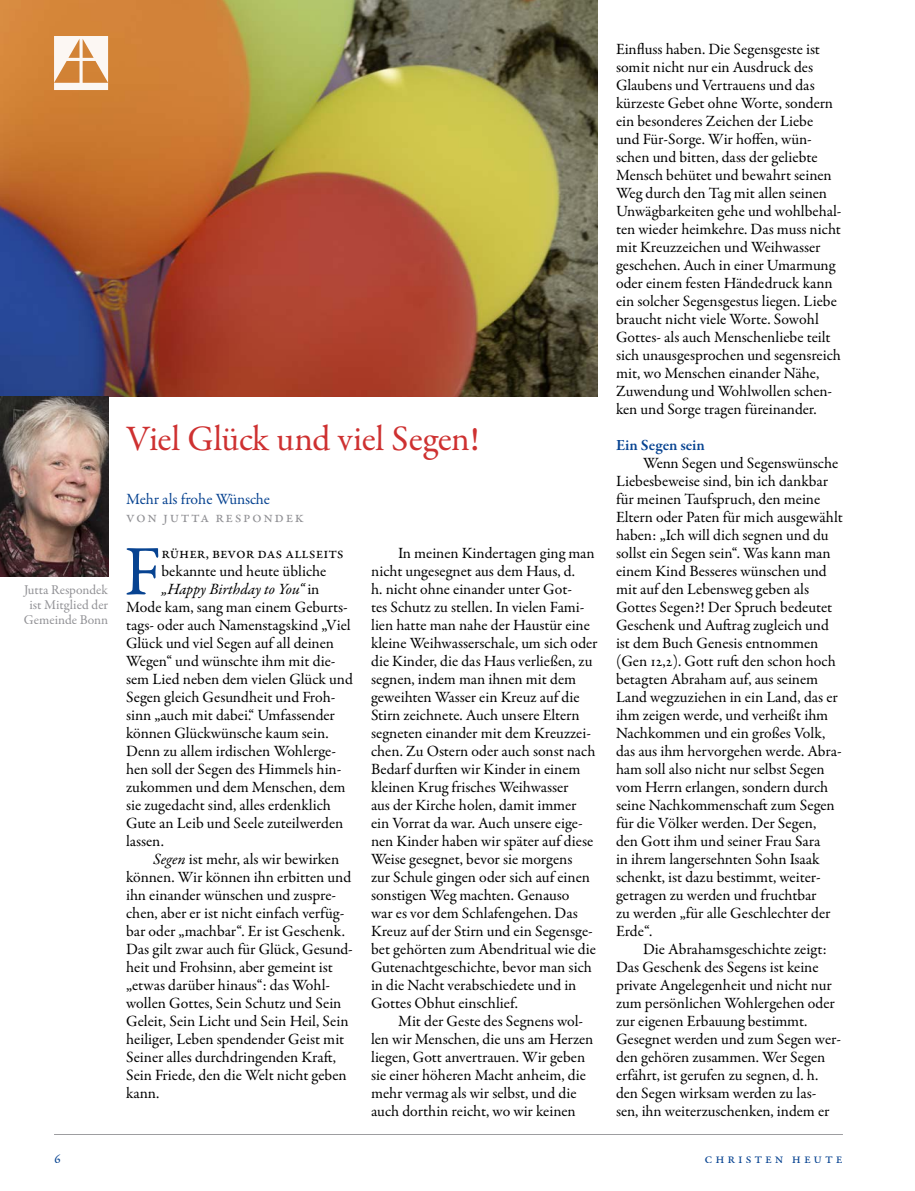
<style>
.page{position:relative;width:915px;height:1191px;background:#fff}
.page>*{position:absolute;margin:0;border:0;box-sizing:border-box;transform-origin:0 0}
.t1{font:71.25px "Garamond Premr Pro";color:#074391}
.t2{font:36px "Garamond Premr Pro";color:#ce3131}
.t3{font:15.75px/18px "Garamond Premr Pro";color:#000}
.t4{font:italic 15.75px "Garamond Premr Pro";letter-spacing:-.005em;color:#000}
.t5{font:15.75px "Garamond Premr Pro";color:#074391}
.t6{font:15.75px "Garamond Premr Pro";letter-spacing:.1em;color:#919195}
.t7{font:600 15.75px "Garamond Premr Pro";color:#074391}
.t8{font:14.25px "Garamond Premr Pro";letter-spacing:.2em;color:#074391}
.t9{font:13.5px/15px "Garamond Premr Pro";color:#919195;text-align:center}
.s1{font-style:normal}
.s2{font-style:italic}
</style>
<div class="page">
<img style="left:0;top:0;width:597px;height:396px">
<hr style="left:54px;top:1134px;width:788px;height:1px;background:#919195">
<img style="left:0;top:396px;width:108px;height:180px">
<svg style="left:54px;top:36px;width:54px;height:54px"></svg>
<p class="t9" style="left:24px;top:582px;width:86px">Jutta Respondek ist Mitglied der<br>Gemeinde Bonn</p>
<h2 class="t2" style="left:126px;top:417px;width:355px">Viel Glück und viel Segen!</h2>
<p class="t5" style="left:126px;top:490px;width:145px">Mehr als frohe Wünsche</p>
<p class="t6" style="left:126px;top:508px;width:178px">Von Jutta Respondek</p>
<h1 class="t1" style="left:124px;top:529px;width:39px">F</h1>
<p class="t3" style="left:161px;top:544px;width:184px">rüher, bevor das allseits</p>
<p class="t3" style="left:371px;top:544px;width:228px;text-indent:27px">In meinen Kindertagen ging man nicht ungesegnet aus dem Haus, d.<br>h. nicht ohne einander unter Got-<br>tes Schutz zu stellen. In vielen Fami&shy;lien hatte man nahe der Haustür eine kleine Weihwasserschale, um sich oder die Kinder, die das Haus verließen, zu segnen, indem man ihnen mit dem geweihten Wasser ein Kreuz auf die Stirn zeichnete. Auch unsere Eltern segneten einander mit dem Kreuzzei&shy;chen. Zu Ostern oder auch sonst nach Bedarf durften wir Kinder in einem kleinen Krug frisches Weihwasser<br>aus der Kirche holen, damit immer ein Vorrat da war. Auch unsere eige&shy;nen Kinder haben wir später auf diese Weise gesegnet, bevor sie morgens<br>zur Schule gingen oder sich auf einen sonstigen Weg machten. Genauso<br>war es vor dem Schlafengehen. Das Kreuz auf der Stirn und ein Segensge&shy;bet gehörten zum Abendritual wie die Gutenachtgeschichte, bevor man sich in die Nacht verabschiedete und in Gottes Obhut einschlief.</p>
<p class="t3" style="left:371px;top:1012px;width:224px;text-indent:27px">Mit der Geste des Segnens wol&shy;len wir Menschen, die uns am Herzen liegen, Gott anvertrauen. Wir geben sie einer höheren Macht anheim, die mehr vermag als wir selbst, und die auch dorthin reicht, wo wir keinen</p>
<p class="t3" style="left:161px;top:562px;width:166px">bekannte und heute übliche</p>
<p class="t4" style="left:161px;top:579px;width:159px">„Happy Birthday to You“ <span class="s1">in</span></p>
<p class="t3" style="left:126px;top:598px;width:223px">Mode kam, sang man einem Geburts-</p>
<p class="t3" style="left:126px;top:616px;width:226px">tags- oder auch Namenstagskind „Viel</p>
<p class="t3" style="left:126px;top:634px;width:209px">Glück und viel Segen auf all deinen</p>
<p class="t3" style="left:126px;top:652px;width:211px">Wegen“ und wünschte ihm mit die-</p>
<p class="t3" style="left:126px;top:670px;width:228px">sem Lied neben dem vielen Glück und</p>
<p class="t3" style="left:126px;top:688px;width:210px">Segen gleich Gesundheit und Froh-</p>
<p class="t3" style="left:126px;top:706px;width:210px">sinn „auch mit dabei.“ Umfassender</p>
<p class="t3" style="left:126px;top:724px;width:204px">können Glückwünsche kaum sein.</p>
<p class="t3" style="left:126px;top:742px;width:211px">Denn zu allem irdischen Wohlerge-</p>
<p class="t3" style="left:126px;top:760px;width:216px">hen soll der Segen des Himmels hin-</p>
<p class="t3" style="left:126px;top:778px;width:221px">zukommen und dem Menschen, dem</p>
<p class="t3" style="left:126px;top:796px;width:206px">sie zugedacht sind, alles erdenklich</p>
<p class="t3" style="left:126px;top:814px;width:218px">Gute an Leib und Seele zuteilwerden</p>
<p class="t3" style="left:126px;top:832px;width:39px">lassen.</p>
<p class="t3" style="left:153px;top:850px;width:187px"><span class="s2">Segen</span> ist mehr, als wir bewirken</p>
<p class="t3" style="left:126px;top:868px;width:226px">können. Wir können ihn erbitten und</p>
<p class="t3" style="left:126px;top:886px;width:211px">ihn einander wünschen und zuspre-</p>
<p class="t3" style="left:126px;top:904px;width:220px">chen, aber er ist nicht einfach verfüg-</p>
<p class="t3" style="left:126px;top:922px;width:220px">bar oder „machbar“. Er ist Geschenk.</p>
<p class="t3" style="left:126px;top:940px;width:228px">Das gilt zwar auch für Glück, Gesund-</p>
<p class="t3" style="left:126px;top:958px;width:208px">heit und Frohsinn, aber gemeint ist</p>
<p class="t3" style="left:126px;top:976px;width:205px">„etwas darüber hinaus“: das Wohl-</p>
<p class="t3" style="left:126px;top:994px;width:217px">wollen Gottes, Sein Schutz und Sein</p>
<p class="t3" style="left:126px;top:1012px;width:224px">Geleit, Sein Licht und Sein Heil, Sein</p>
<p class="t3" style="left:126px;top:1030px;width:220px">heiliger, Leben spendender Geist mit</p>
<p class="t3" style="left:126px;top:1048px;width:211px">Seiner alles durchdringenden Kraft,</p>
<p class="t3" style="left:126px;top:1066px;width:222px">Sein Friede, den die Welt nicht geben</p>
<p class="t3" style="left:126px;top:1084px;width:35px">kann.</p>
<p class="t3" style="left:615px;top:40px;width:227px">Einfluss haben. Die Segensgeste ist somit nicht nur ein Ausdruck des Glaubens und Vertrauens und das kürzeste Gebet ohne Worte, sondern ein besonderes Zeichen der Liebe<br>und Für-Sorge. Wir hoffen, wün&shy;schen und bitten, dass der geliebte Mensch behütet und bewahrt seinen Weg durch den Tag mit allen seinen Unwägbarkeiten gehe und wohlbehal&shy;ten wieder heimkehre. Das muss nicht mit Kreuzzeichen und Weihwasser geschehen. Auch in einer Umarmung oder einem festen Händedruck kann ein solcher Segensgestus liegen. Liebe braucht nicht viele Worte. Sowohl Gottes- als auch Menschenliebe teilt sich unausgesprochen und segensreich mit, wo Menschen einander Nähe, Zuwendung und Wohlwollen schen&shy;ken und Sorge tragen füreinander.</p>
<p class="t7" style="left:615px;top:436px;width:90px">Ein Segen sein</p>
<p class="t3" style="left:615px;top:454px;width:228px;text-indent:27px">Wenn Segen und Segenswünsche Liebesbeweise sind, bin ich dankbar für meinen Taufspruch, den meine Eltern oder Paten für mich ausgewählt haben: „Ich will dich segnen und du sollst ein Segen sein“. Was kann man einem Kind Besseres wünschen und mit auf den Lebensweg geben als Gottes Segen?! Der Spruch bedeutet Geschenk und Auftrag zugleich und ist dem Buch Genesis entnommen (Gen 12,2). Gott ruft den schon hoch betagten Abraham auf, aus seinem Land wegzuziehen in ein Land, das er ihm zeigen werde, und verheißt ihm Nachkommen und ein großes Volk, das aus ihm hervorgehen werde. Abra&shy;ham soll also nicht nur selbst Segen vom Herrn erlangen, sondern durch seine Nachkommenschaft zum Segen für die Völker werden. Der Segen,<br>den Gott ihm und seiner Frau Sara<br>in ihrem langersehnten Sohn Isaak schenkt, ist dazu bestimmt, weiter&shy;getragen zu werden und fruchtbar<br>zu werden „für alle Geschlechter der Erde“.</p>
<p class="t3" style="left:615px;top:940px;width:226px;text-indent:27px">Die Abrahamsgeschichte zeigt:<br>Das Geschenk des Segens ist keine private Angelegenheit und nicht nur zum persönlichen Wohlergehen oder zur eigenen Erbauung bestimmt.<br>Gesegnet werden und zum Segen wer&shy;den gehören zusammen. Wer Segen erfährt, ist gerufen zu segnen, d. h. den Segen wirksam werden zu las&shy;sen, ihn weiterzuschenken, indem er</p>
<p class="t8" style="left:54px;top:1149px;width:8px">6</p>
<p class="t8" style="left:704px;top:1149px;width:140px">Christen heute</p>
</div>
